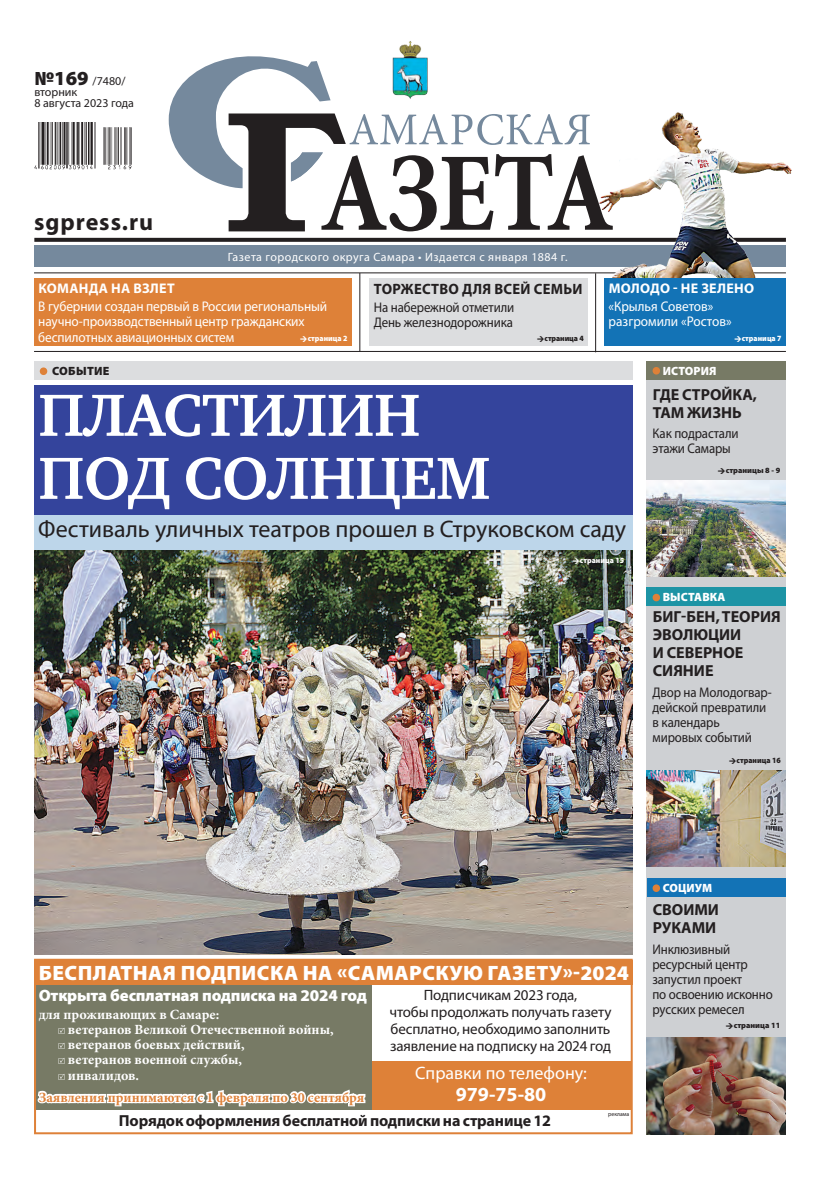
<style>
.page{position:relative;width:820px;height:1191px;background:#fff}
.page>*{position:absolute;margin:0;border:0;box-sizing:border-box;transform-origin:0 0}
.заголовок{font:700 61px/63px "Charter C";letter-spacing:-.01em;color:#fff}
.подзаголовок{font:24px "Myriad Pro";color:#231f20}
.t1{font:700 24px "Myriad Pro";letter-spacing:.04em;color:#231f20}
.заголовок-2{font:900 20.9px "Myriad Pro";letter-spacing:.02em;color:#fff}
.t2{font:700 20px "Myriad Pro";color:#fff}
.t3{font:18px "Myriad Pro";color:#fff}
.заголовок-3{font:900 16.5px "Myriad Pro";letter-spacing:-.01em;color:#fff}
.анонс_2_заголовок{font:700 16px/18px "Myriad Pro";color:#231f20}
.ОФИЦИАЛКА{font:700 16px "Myriad Pro";letter-spacing:-.01em;color:#231f20}
.ОФИЦИАЛКА-2{font:15px/17px "Myriad Pro";letter-spacing:-.01em;color:#231f20;text-align:center}
.анонс_2_заголовок-2{font:700 15px "Myriad Pro";letter-spacing:.02em;color:#231f20}
.анонс_1_подзаголовок{font:14px/15px "Myriad Pro";letter-spacing:-.01em;color:#231f20;scale:.92 1}
.анонс_1_подзаголовок-2{font:14px/15.3px "Myriad Pro";letter-spacing:-.01em;color:#fff;scale:.95 1}
.заголовок-4{font:700 14px/15.3px "Minion Pro";color:#fff}
.заголовок-5{font:700 14px "Minion Pro";color:#de8138}
.анонс_2_заголовок-3{font:14px/15.2px "Myriad Pro";letter-spacing:-.01em;color:#231f20;scale:.92 1}
.анонс_2_заголовок-4{font:700 14px "Myriad Pro";letter-spacing:.02em;color:#fff}
.t4{font:12px "Myriad Pro";letter-spacing:.04em;color:#fff}
.t5{font:12px/11px "Myriad Pro";color:#231f20}
.рубрика_на_плашке{font:900 12px "Myriad Pro";letter-spacing:.01em;color:#fff}
.надзаголовок_01{font:900 12px "Myriad Pro";letter-spacing:.02em;color:#231f20}
.анонс_1_подзаголовок-3{font:900 8px "Myriad Pro";color:#fff;scale:.95 1}
.анонс_1_подзаголовок-4{font:900 8px "Myriad Pro";color:#231f20}
.анонс_1_подзаголовок-5{font:900 8px "Myriad Pro";color:#231f20;scale:.95 1}
.анонс_2_заголовок-5{font:900 8px "Myriad Pro";letter-spacing:-.01em;color:#231f20;scale:.95 1}
.ОФИЦИАЛКА-3{font:6px "Myriad Pro";color:#231f20;scale:.95 1}
.s1{font-weight:900;font-size:20px}
</style>
<div class="page">
<div style="left:34px;top:246px;width:751px;height:21px;background:#75899d"></div>
<div style="left:646px;top:361px;width:139px;height:773px;background:#ced0d3"></div>
<div style="left:646px;top:878px;width:139px;height:19px;background:#1373b6"></div>
<div style="left:652px;top:884px;width:7px;height:8px;background:#de8138;border-radius:50%"></div>
<hr style="left:34px;top:351px;width:751px;height:1px;background:#231f20">
<div style="left:369px;top:278px;width:218px;height:68px;background:#dcdddf"></div>
<div style="left:34px;top:361px;width:598px;height:19px;background:#dcdddf"></div>
<div style="left:40px;top:367px;width:7px;height:8px;background:#de8138;border-radius:50%"></div>
<hr style="left:359px;top:273px;width:1px;height:78px;background:#231f20">
<hr style="left:595px;top:273px;width:1px;height:79px;background:#231f20">
<svg style="left:34px;top:238px;width:558px;height:4px;background:#2c2829"></svg>
<img style="left:34px;top:122px;width:98px;height:48px">
<svg style="left:169px;top:41px;width:423px;height:190px"></svg>
<img style="left:34px;top:549px;width:598px;height:405px">
<div style="left:646px;top:587px;width:139px;height:19px;background:#1d94a5"></div>
<div style="left:652px;top:594px;width:7px;height:7px;background:#de8138;border-radius:50%"></div>
<div style="left:646px;top:361px;width:139px;height:18px;background:#777a65"></div>
<div style="left:652px;top:367px;width:7px;height:7px;background:#de8138;border-radius:50%"></div>
<div style="left:34px;top:385px;width:598px;height:130px;background:#34449c"></div>
<div style="left:34px;top:515px;width:598px;height:34px;background:#bdd6ea"></div>
<hr style="left:34px;top:272px;width:751px;height:1px;background:#231f20">
<img style="left:592px;top:112px;width:200px;height:166px">
<div style="left:604px;top:278px;width:181px;height:68px;background:#1373b6"></div>
<div style="left:34px;top:278px;width:317px;height:68px;background:#de8138"></div>
<div style="left:369px;top:1060px;width:262px;height:49px;background:#de8138"></div>
<div style="left:34px;top:959px;width:598px;height:25px;background:#de8138"></div>
<img style="left:36px;top:742px;width:331px;height:393px">
<img style="left:646px;top:1037px;width:139px;height:97px">
<img style="left:646px;top:480px;width:139px;height:96px">
<img style="left:646px;top:770px;width:139px;height:96px">
<svg style="left:572px;top:558px;width:7px;height:6px"></svg>
<p class="t5" style="left:34px;top:75px;width:101px"><span class="s1">№169</span> /7480/ вторник<br>8 августа 2023 года</p>
<p class="t1" style="left:34px;top:206px;width:120px">sgpress.ru</p>
<p class="t4" style="left:228px;top:249px;width:341px">Газета городского округа Самара • Издается с января 1884 г.</p>
<p class="анонс_2_заголовок-4" style="left:38px;top:279px;width:138px">КОМАНДА НА ВЗЛЕТ</p>
<p class="анонс_1_подзаголовок-2" style="left:38px;top:298px;width:305px">В губернии создан первый в России региональный научно-производственный центр гражданских беспилотных авиационных систем</p>
<p class="анонс_1_подзаголовок-3" style="left:307px;top:333px;width:43px">страница 2</p>
<p class="анонс_2_заголовок-2" style="left:374px;top:279px;width:210px">ТОРЖЕСТВО ДЛЯ ВСЕЙ СЕМЬИ</p>
<p class="анонс_2_заголовок-3" style="left:373px;top:299px;width:154px">На набережной отметили<br>День железнодорожника</p>
<p class="анонс_2_заголовок-5" style="left:544px;top:333px;width:43px">страница 4</p>
<p class="анонс_2_заголовок-4" style="left:608px;top:279px;width:147px">МОЛОДО - НЕ ЗЕЛЕНО</p>
<p class="анонс_1_подзаголовок-2" style="left:608px;top:298px;width:131px">«Крылья Советов» разгромили «Ростов»</p>
<p class="анонс_1_подзаголовок-3" style="left:741px;top:333px;width:43px">страница 7</p>
<p class="надзаголовок_01" style="left:52px;top:364px;width:59px">СОБЫТИЕ</p>
<p class="заголовок" style="left:38px;top:384px;width:453px">ПЛАСТИЛИН<br>ПОД СОЛНЦЕМ</p>
<p class="подзаголовок" style="left:38px;top:514px;width:589px">Фестиваль уличных театров прошел в Струковском саду</p>
<p class="анонс_1_подзаголовок-3" style="left:579px;top:556px;width:48px">страница 15</p>
<p class="рубрика_на_плашке" style="left:662px;top:364px;width:55px">ИСТОРИЯ</p>
<p class="анонс_2_заголовок" style="left:652px;top:385px;width:106px">ГДЕ СТРОЙКА,<br>ТАМ ЖИЗНЬ</p>
<p class="анонс_1_подзаголовок" style="left:652px;top:426px;width:95px">Как подрастали этажи Самары</p>
<p class="анонс_1_подзаголовок-4" style="left:725px;top:466px;width:56px">страницы 8 - 9</p>
<p class="рубрика_на_плашке" style="left:662px;top:590px;width:64px">ВЫСТАВКА</p>
<p class="анонс_2_заголовок" style="left:652px;top:607px;width:129px">БИГ-БЕН, ТЕОРИЯ<br>ЭВОЛЮЦИИ<br>И СЕВЕРНОЕ<br>СИЯНИЕ</p>
<p class="анонс_1_подзаголовок" style="left:652px;top:684px;width:131px">Двор на Молодогвар&shy;дейской превратили в календарь</p>
<p class="анонс_1_подзаголовок" style="left:652px;top:729px;width:109px">мировых событий</p>
<p class="анонс_1_подзаголовок-5" style="left:736px;top:755px;width:48px">страница 16</p>
<p class="заголовок-2" style="left:39px;top:961px;width:591px">БЕСПЛАТНАЯ ПОДПИСКА НА «САМАРСКУЮ ГАЗЕТУ»-2024</p>
<p class="заголовок-3" style="left:39px;top:986px;width:329px">Открыта бесплатная подписка на 2024 год</p>
<p class="заголовок-4" style="left:39px;top:1006px;width:182px">для проживающих в Самаре:</p>
<p class="заголовок-4" style="left:68px;top:1021px;width:267px">ветеранов Великой Отечественной войны, ветеранов боевых действий,<br>ветеранов военной службы,<br>инвалидов.</p>
<p class="заголовок-5" style="left:39px;top:1087px;width:327px">Заявления принимаются с 1 февраля по 30 сентября</p>
<p class="ОФИЦИАЛКА" style="left:119px;top:1110px;width:433px">Порядок оформления бесплатной подписки на странице 12</p>
<p class="ОФИЦИАЛКА-2" style="left:389px;top:986px;width:223px">Подписчикам 2023 года,<br>чтобы продолжать получать газету бесплатно, необходимо заполнить заявление на подписку на 2024 год</p>
<p class="t3" style="left:415px;top:1061px;width:173px">Справки по телефону:</p>
<p class="t2" style="left:455px;top:1080px;width:92px">979-75-80</p>
<p class="ОФИЦИАЛКА-3" style="left:608px;top:1110px;width:24px">реклама</p>
<p class="рубрика_на_плашке" style="left:662px;top:881px;width:51px">СОЦИУМ</p>
<p class="анонс_2_заголовок" style="left:652px;top:900px;width:68px">СВОИМИ<br>РУКАМИ</p>
<p class="анонс_1_подзаголовок" style="left:652px;top:941px;width:132px">Инклюзивный ресурсный центр запустил проект<br>по освоению исконно русских ремесел</p>
<p class="анонс_1_подзаголовок-4" style="left:733px;top:1020px;width:48px">страница 11</p>
</div>
